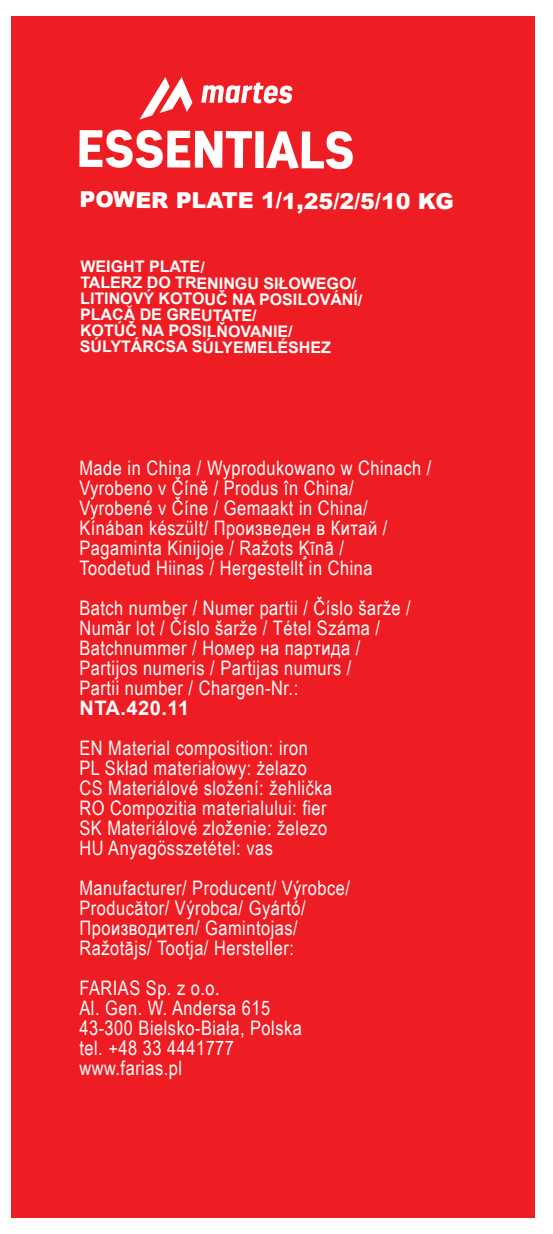
<style>
.page{position:relative;width:553px;height:1234px;background:#fff}
.page>*{position:absolute;margin:0;border:0;box-sizing:border-box;transform-origin:0 0}
.t1{font:900 22px "Arial";letter-spacing:-.01em;color:#fff}
.t2{font:20px/20px "Arial Narrow";letter-spacing:.025em;color:#fff}
.t3{font:700 20px "Arial";letter-spacing:.025em;color:#fff}
.t4{font:700 16px/16px "Arial";letter-spacing:-.01em;color:#fff}
</style>
<div class="page">
<div style="left:11px;top:16px;width:523px;height:1201px;background:#ee1d23"></div>
<svg style="left:201px;top:82px;width:91px;height:22px"></svg>
<svg style="left:139px;top:77px;width:53px;height:43px"></svg>
<svg style="left:79px;top:130px;width:273px;height:39px"></svg>
<p class="t1" style="left:79px;top:185px;width:376px">POWER PLATE 1/1,25/2/5/10 KG</p>
<p class="t4" style="left:80px;top:259px;width:284px">WEIGHT PLATE/<br>TALERZ DO TRENINGU SIŁOWEGO/<br>LITINOVÝ KOTOUČ NA POSILOVÁNÍ/<br>PLACĂ DE GREUTATE/<br>KOTÚČ NA POSILŇOVANIE/<br>SÚLYTÁRCSA SÚLYEMELÉSHEZ</p>
<p class="t2" style="left:79px;top:457px;width:353px">Made in China / Wyprodukowano w Chinach / Vyrobeno v Číně / Produs în China/ Vyrobené v Číne / Gemaakt in China/ Kínában készült/ Произведен в Китай / Pagaminta Kinijoje / Ražots Ķīnā /<br>Toodetud Hiinas / Hergestellt in China</p>
<p class="t2" style="left:79px;top:597px;width:332px">Batch number / Numer partii / Číslo šarže / Număr lot / Číslo šarže / Tétel Száma / Batchnummer / Номер на партида / Partijos numeris / Partijas numurs /<br>Partii number / Chargen-Nr.:</p>
<p class="t3" style="left:79px;top:693px;width:111px">NTA.420.11</p>
<p class="t2" style="left:79px;top:737px;width:254px">EN Material composition: iron<br>PL Skład materiałowy: żelazo<br>CS Materiálové složení: žehlička<br>RO Compozitia materialului: fier<br>SK Materiálové zloženie: železo<br>HU Anyagösszetétel: vas</p>
<p class="t2" style="left:79px;top:877px;width:272px">Manufacturer/ Producent/ Výrobce/<br>Producător/ Výrobca/ Gyártó/<br>Производител/ Gamintojas/<br>Ražotājs/ Tootja/ Hersteller:</p>
<p class="t2" style="left:79px;top:977px;width:224px">FARIAS Sp. z o.o.<br>Al. Gen. W. Andersa 615<br>43-300 Bielsko-Biała, Polska tel. +48 33 4441777 www.farias.pl</p>
</div>
